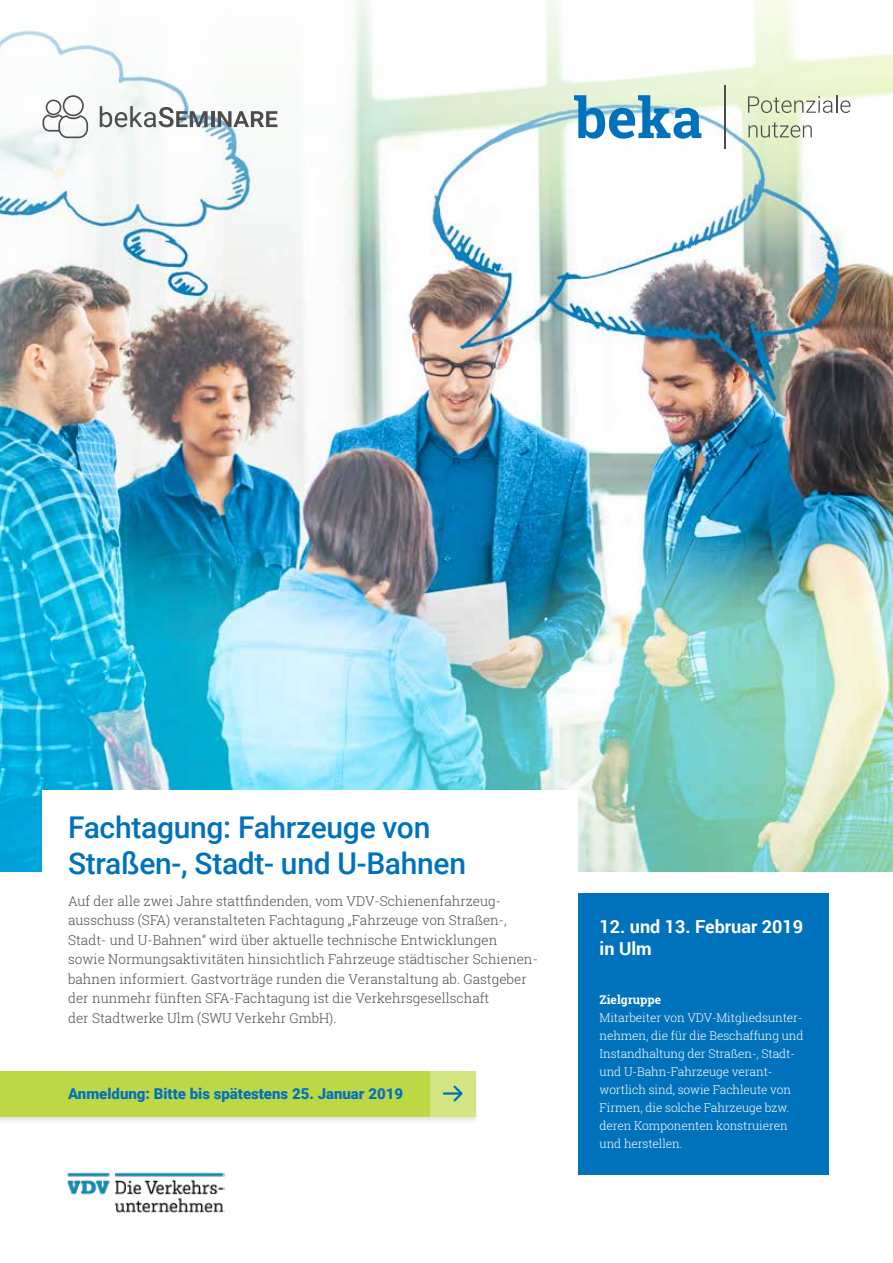
<style>
.page{position:relative;width:893px;height:1263px;background:#fff}
.page>*{position:absolute;margin:0;border:0;box-sizing:border-box;transform-origin:0 0}
.t1{font:500 30px/36px "Roboto";letter-spacing:-.01em;color:#0072bc}
.t2{font:700 18px/21.6px "Roboto";color:#fff}
.t3{font:900 15px "Roboto";color:#0072bc}
.t4{font:300 13.5px/19.5px "Roboto Slab";color:#4d4d4f}
.t5{font:300 12px/18px "Roboto Slab";letter-spacing:-.01em;color:#fff}
.t6{font:700 12px "Roboto Slab";color:#fff}
</style>
<div class="page">
<img style="left:0;top:297px;width:893px;height:575px">
<svg style="left:0;top:0;width:893px;height:297px"></svg>
<div style="left:578px;top:893px;width:251px;height:281px;background:#0072bc"></div>
<div style="left:43px;top:790px;width:535px;height:129px;background:#fff"></div>
<svg style="left:574px;top:95px;width:127px;height:44px"></svg>
<hr style="left:724px;top:85px;width:1px;height:64px;background:#4d4d4f">
<svg style="left:748px;top:122px;width:64px;height:16px"></svg>
<svg style="left:748px;top:96px;width:102px;height:17px"></svg>
<div style="left:0;top:1070px;width:480px;height:55px;background:#000;opacity:.11"></div>
<div style="left:0;top:1071px;width:475px;height:45px;background:#bed747"></div>
<div style="left:430px;top:1071px;width:45px;height:45px;background:#d3e483"></div>
<svg style="left:453px;top:1085px;width:10px;height:17px"></svg>
<hr style="left:444px;top:1092px;width:16px;height:3px;background:#0072bc">
<svg style="left:100px;top:106px;width:108px;height:21px"></svg>
<hr style="left:211px;top:111px;width:3px;height:16px;background:#4d4d4f">
<svg style="left:218px;top:111px;width:59px;height:16px"></svg>
<svg style="left:43px;top:95px;width:45px;height:43px"></svg>
<img style="left:67px;top:1172px;width:158px;height:41px">
<h1 class="t1" style="left:68px;top:808px;width:400px">Fachtagung: Fahrzeuge von<br>Straßen-, Stadt- und U-Bahnen</h1>
<p class="t4" style="left:68px;top:891px;width:471px">Auf der alle zwei Jahre stattfindenden, vom VDV-Schienenfahrzeug&shy;ausschuss (SFA) veranstalteten Fachtagung „Fahrzeuge von Straßen-, Stadt- und U-Bahnen“ wird über aktuelle technische Entwicklungen<br>sowie Normungsaktivitäten hinsichtlich Fahrzeuge städtischer Schienen&shy;bahnen informiert. Gastvorträge runden die Veranstaltung ab. Gastgeber der nunmehr fünften SFA-Fachtagung ist die Verkehrsgesellschaft<br>der Stadtwerke Ulm (SWU Verkehr GmbH).</p>
<p class="t3" style="left:68px;top:1083px;width:337px">Anmeldung: Bitte bis spätestens 25. Januar 2019</p>
<h2 class="t2" style="left:600px;top:915px;width:205px">12. und 13. Februar 2019 in Ulm</h2>
<p class="t6" style="left:600px;top:991px;width:63px">Zielgruppe</p>
<p class="t5" style="left:600px;top:1008px;width:206px">Mitarbeiter von VDV-Mitgliedsunter&shy;nehmen, die für die Beschaffung und<br>Instandhaltung der Straßen-, Stadt&shy;und U-Bahn-Fahrzeuge verant&shy;wortlich sind, sowie Fachleute von<br>Firmen, die solche Fahrzeuge bzw. deren Komponenten konstruieren und herstellen.</p>
</div>
